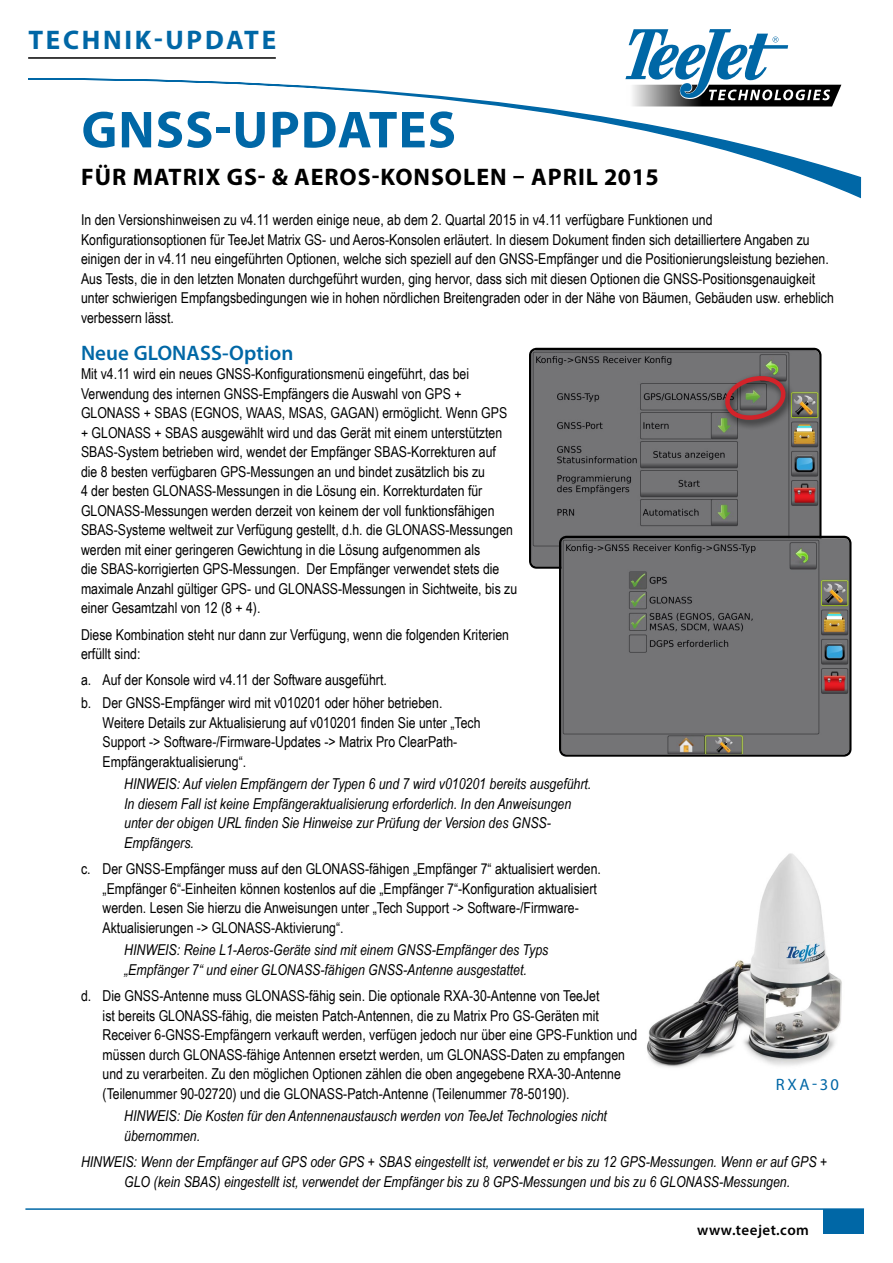
<style>
.page{position:relative;width:893px;height:1263px;background:#fff}
.page>*{position:absolute;margin:0;border:0;box-sizing:border-box;transform-origin:0 0}
.t1{font:700 52.5px "Myriad Pro";letter-spacing:.02em;color:#0067a6}
.t2{font:700 27px "Myriad Pro";letter-spacing:.1em;color:#0067a6}
.t3{font:700 24px "Myriad Pro";letter-spacing:.04em;color:#000}
.t4{font:600 21px "Myriad Pro";letter-spacing:.005em;color:#0067a6}
.t5{font:16.5px "Myriad Pro";color:#0067a6}
.t6{font:15px/19.5px "Arial Narrow";color:#000}
.t7{font:italic 15px/19.5px "Arial Narrow";color:#000}
.t8{font:600 15px "Myriad Pro";letter-spacing:.03em;color:#000}
</style>
<div class="page">
<svg style="left:28px;top:78px;width:834px;height:121px"></svg>
<svg style="left:625px;top:29px;width:216px;height:77px"></svg>
<hr style="left:28px;top:57px;width:248px;height:2px;background:#000">
<hr style="left:25px;top:1208px;width:839px;height:2px;background:#0067a6">
<div style="left:824px;top:1209px;width:40px;height:24px;background:#0067a6"></div>
<img style="left:647px;top:853px;width:195px;height:215px">
<img style="left:532px;top:351px;width:286px;height:215px">
<div style="left:529px;top:348px;width:292px;height:221px;border:2px solid #000;border-radius:7px"></div>
<img style="left:562px;top:539px;width:286px;height:215px">
<div style="left:559px;top:536px;width:292px;height:221px;border:2px solid #000;border-radius:7px"></div>
<div style="left:720px;top:372px;width:75px;height:59px;background:#000;opacity:.75"></div>
<svg style="left:725px;top:375px;width:60px;height:47px;background:#7b5352"></svg>
<h2 class="t2" style="left:28px;top:22px;width:249px">TECHNIK-UPDATE</h2>
<h1 class="t1" style="left:82px;top:95px;width:376px">GNSS-UPDATES</h1>
<h3 class="t3" style="left:81px;top:161px;width:579px">FÜR MATRIX GS- &amp; AEROS-KONSOLEN – APRIL 2015</h3>
<p class="t6" style="left:81px;top:210px;width:754px">In den Versionshinweisen zu v4.11 werden einige neue, ab dem 2. Quartal 2015 in v4.11 verfügbare Funktionen und Konfigurationsoptionen für TeeJet Matrix GS- und Aeros-Konsolen erläutert. In diesem Dokument finden sich detailliertere Angaben zu einigen der in v4.11 neu eingeführten Optionen, welche sich speziell auf den GNSS-Empfänger und die Positionierungsleistung beziehen.<br>Aus Tests, die in den letzten Monaten durchgeführt wurden, ging hervor, dass sich mit diesen Optionen die GNSS-Positionsgenauigkeit unter schwierigen Empfangsbedingungen wie in hohen nördlichen Breitengraden oder in der Nähe von Bäumen, Gebäuden usw. erheblich verbessern lässt.</p>
<h3 class="t4" style="left:81px;top:339px;width:214px">Neue GLONASS-Option</h3>
<p class="t6" style="left:81px;top:364px;width:438px">Mit v4.11 wird ein neues GNSS-Konfigurationsmenü eingeführt, das bei Verwendung des internen GNSS-Empfängers die Auswahl von GPS + GLONASS + SBAS (EGNOS, WAAS, MSAS, GAGAN) ermöglicht. Wenn GPS + GLONASS + SBAS ausgewählt wird und das Gerät mit einem unterstützten SBAS-System betrieben wird, wendet der Empfänger SBAS-Korrekturen auf<br>die 8 besten verfügbaren GPS-Messungen an und bindet zusätzlich bis zu<br>4 der besten GLONASS-Messungen in die Lösung ein. Korrekturdaten für GLONASS-Messungen werden derzeit von keinem der voll funktionsfähigen SBAS-Systeme weltweit zur Verfügung gestellt, d.h. die GLONASS-Messungen werden mit einer geringeren Gewichtung in die Lösung aufgenommen als<br>die SBAS-korrigierten GPS-Messungen. Der Empfänger verwendet stets die maximale Anzahl gültiger GPS- und GLONASS-Messungen in Sichtweite, bis zu einer Gesamtzahl von 12 (8 + 4).</p>
<p class="t6" style="left:81px;top:624px;width:430px">Diese Kombination steht nur dann zur Verfügung, wenn die folgenden Kriterien erfüllt sind:</p>
<p class="t6" style="left:81px;top:668px;width:363px;line-height:22.8px">a. Auf der Konsole wird v4.11 der Software ausgeführt.<br>b. Der GNSS-Empfänger wird mit v010201 oder höher betrieben.</p>
<p class="t6" style="left:103px;top:712px;width:379px">Weitere Details zur Aktualisierung auf v010201 finden Sie unter „Tech<br>Support -&gt; Software-/Firmware-Updates -&gt; Matrix Pro ClearPath-<br>Empfängeraktualisierung“.</p>
<p class="t7" style="left:124px;top:774px;width:469px">HINWEIS: Auf vielen Empfängern der Typen 6 und 7 wird v010201 bereits ausgeführt.<br>In diesem Fall ist keine Empfängeraktualisierung erforderlich. In den Anweisungen unter der obigen URL finden Sie Hinweise zur Prüfung der Version des GNSS-Empfängers.</p>
<p class="t6" style="left:103px;top:858px;width:500px;text-indent:-22px">c. Der GNSS-Empfänger muss auf den GLONASS-fähigen „Empfänger 7“ aktualisiert werden. „Empfänger 6“-Einheiten können kostenlos auf die „Empfänger 7“-Konfiguration aktualisiert werden. Lesen Sie hierzu die Anweisungen unter „Tech Support -&gt; Software-/Firmware-Aktualisierungen -&gt; GLONASS-Aktivierung“.</p>
<p class="t7" style="left:124px;top:940px;width:426px">HINWEIS: Reine L1-Aeros-Geräte sind mit einem GNSS-Empfänger des Typs „Empfänger 7“ und einer GLONASS-fähigen GNSS-Antenne ausgestattet.</p>
<p class="t6" style="left:103px;top:985px;width:536px;text-indent:-22px">d. Die GNSS-Antenne muss GLONASS-fähig sein. Die optionale RXA-30-Antenne von TeeJet<br>ist bereits GLONASS-fähig, die meisten Patch-Antennen, die zu Matrix Pro GS-Geräten mit Receiver 6-GNSS-Empfängern verkauft werden, verfügen jedoch nur über eine GPS-Funktion und müssen durch GLONASS-fähige Antennen ersetzt werden, um GLONASS-Daten zu empfangen und zu verarbeiten. Zu den möglichen Optionen zählen die oben angegebene RXA-30-Antenne (Teilenummer 90-02720) und die GLONASS-Patch-Antenne (Teilenummer 78-50190).</p>
<p class="t7" style="left:124px;top:1106px;width:484px">HINWEIS: Die Kosten für den Antennenaustausch werden von TeeJet Technologies nicht übernommen.</p>
<p class="t7" style="left:81px;top:1152px;width:748px;text-align:center">HINWEIS: Wenn der Empfänger auf GPS oder GPS + SBAS eingestellt ist, verwendet er bis zu 12 GPS-Messungen. Wenn er auf GPS +<br>GLO (kein SBAS) eingestellt ist, verwendet der Empfänger bis zu 8 GPS-Messungen und bis zu 6 GLONASS-Messungen.</p>
<p class="t5" style="left:776px;top:1074px;width:65px">RXA-30</p>
<p class="t8" style="left:697px;top:1220px;width:113px">www.teejet.com</p>
</div>
